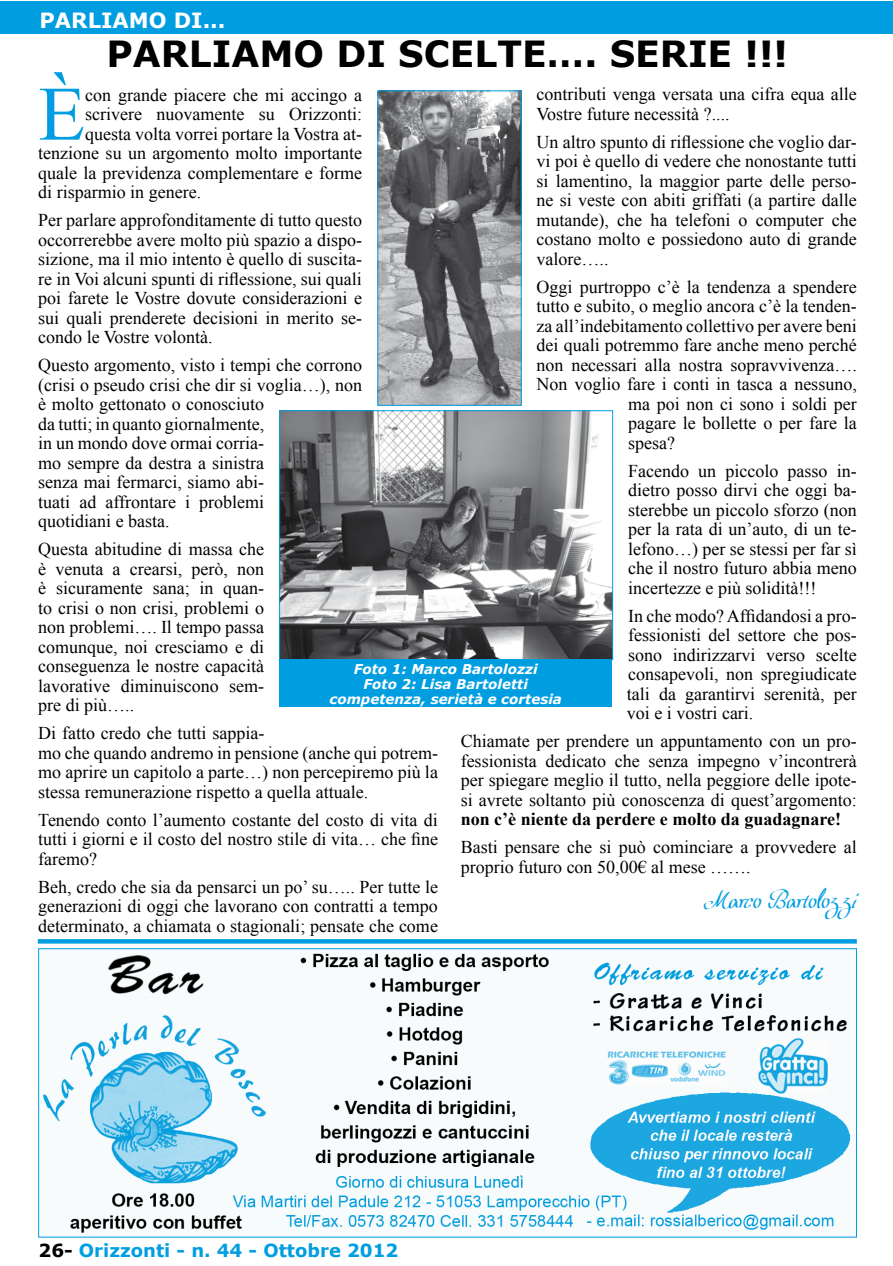
<style>
.page{position:relative;width:893px;height:1266px;background:#fff}
.page>*{position:absolute;margin:0;border:0;box-sizing:border-box;transform-origin:0 0}
.t1{font:76.95px "Times New Roman";color:#009ee0}
.t2{font:700 36px "Verdana";color:#000}
.t3{font:21px "Wolgast Script";letter-spacing:-.06em;color:#009ee0}
.t4{font:700 21px "Verdana";color:#fff}
.t5{font:18px/19.5px "Times New Roman";color:#000;text-align:justify}
.t6{font:700 18px "Times New Roman";color:#000}
.t7{font:700 18px "Verdana";color:#009ee0}
.t8{font:italic 700 13.5px/15px "Verdana";color:#fff;text-align:center}
.s1{color:#000}
</style>
<div class="page">
<div style="left:0;top:1px;width:892px;height:32px;background:#009ee0"></div>
<img style="left:38px;top:949px;width:818px;height:288px">
<img style="left:281px;top:412px;width:330px;height:246px">
<div style="left:279px;top:410px;width:334px;height:250px;border:1px solid #009ee0"></div>
<img style="left:379px;top:92px;width:141px;height:312px">
<div style="left:377px;top:90px;width:145px;height:316px;border:1px solid #009ee0"></div>
<div style="left:279px;top:660px;width:333px;height:47px;background:#009ee0"></div>
<svg style="left:38px;top:939px;width:819px;height:4px;background:#07a0e0"></svg>
<p class="t4" style="left:40px;top:7px;width:187px">PARLIAMO DI...</p>
<h2 class="t2" style="left:106px;top:31px;width:683px">PARLIAMO DI SCELTE…. SERIE !!!</h2>
<h1 class="t1" style="left:38px;top:71px;width:48px">È</h1>
<p class="t5" style="left:537px;top:85px;width:322px">contributi venga versata una cifra equa alle<br>Vostre future necessità ?....</p>
<p class="t5" style="left:537px;top:132px;width:322px">Un altro spunto di riflessione che voglio dar&shy;vi poi è quello di vedere che nonostante tutti si lamentino, la maggior parte delle perso&shy;ne si veste con abiti griffati (a partire dalle mutande), che ha telefoni o computer che costano molto e possiedono auto di grande valore…..</p>
<p class="t5" style="left:537px;top:277px;width:322px">Oggi purtroppo c’è la tendenza a spendere</p>
<p class="t5" style="left:537px;top:297px;width:322px">tutto e subito, o meglio ancora c’è la tenden-</p>
<p class="t5" style="left:537px;top:316px;width:322px">za all’indebitamento collettivo per avere beni</p>
<p class="t5" style="left:537px;top:336px;width:322px">dei quali potremmo fare anche meno perché</p>
<p class="t5" style="left:537px;top:355px;width:322px">non necessari alla nostra sopravvivenza….</p>
<p class="t5" style="left:537px;top:375px;width:322px">Non voglio fare i conti in tasca a nessuno,</p>
<p class="t5" style="left:628px;top:394px;width:230px">ma poi non ci sono i soldi per</p>
<p class="t5" style="left:628px;top:414px;width:230px">pagare le bollette o per fare la</p>
<p class="t5" style="left:628px;top:433px;width:48px">spesa?</p>
<p class="t5" style="left:628px;top:461px;width:230px">Facendo un piccolo passo in&shy;dietro posso dirvi che oggi ba&shy;sterebbe un piccolo sforzo (non per la rata di un’auto, di un te&shy;lefono…) per se stessi per far sì che il nostro futuro abbia meno incertezze e più solidità!!!</p>
<p class="t5" style="left:627px;top:606px;width:231px">In che modo? Affidandosi a pro&shy;fessionisti del settore che pos&shy;sono indirizzarvi verso scelte consapevoli, non spregiudicate tali da garantirvi serenità, per voi e i vostri cari.</p>
<p class="t5" style="left:461px;top:732px;width:398px">Chiamate per prendere un appuntamento con un pro&shy;fessionista dedicato che senza impegno v’incontrerà per spiegare meglio il tutto, nella peggiore delle ipote&shy;si avrete soltanto più conoscenza di quest’argomento:</p>
<p class="t6" style="left:461px;top:809px;width:382px">non c’è niente da perdere e molto da guadagnare!</p>
<p class="t5" style="left:461px;top:838px;width:398px">Basti pensare che si può cominciare a provvedere al proprio futuro con 50,00€ al mese …….</p>
<p class="t3" style="left:704px;top:887px;width:155px">Marco Bartolozzi</p>
<p class="t5" style="left:85px;top:85px;width:278px">con grande piacere che mi accingo a</p>
<p class="t5" style="left:85px;top:104px;width:278px">scrivere nuovamente su Orizzonti:</p>
<p class="t5" style="left:85px;top:124px;width:278px">questa volta vorrei portare la Vostra at-</p>
<p class="t5" style="left:38px;top:143px;width:325px">tenzione su un argomento molto importante</p>
<p class="t5" style="left:38px;top:163px;width:325px">quale la previdenza complementare e forme</p>
<p class="t5" style="left:38px;top:182px;width:164px">di risparmio in genere.</p>
<p class="t5" style="left:38px;top:210px;width:325px">Per parlare approfonditamente di tutto questo occorrerebbe avere molto più spazio a dispo&shy;sizione, ma il mio intento è quello di suscita&shy;re in Voi alcuni spunti di riflessione, sui quali poi farete le Vostre dovute considerazioni e sui quali prenderete decisioni in merito se&shy;condo le Vostre volontà.</p>
<p class="t5" style="left:38px;top:355px;width:325px;text-align:left">Questo argomento, visto i tempi che corrono (crisi o pseudo crisi che dir si voglia…), non è molto gettonato o conosciuto<br>da tutti;; in quanto giornalmente,<br>in un mondo dove ormai corria-<br>mo sempre da destra a sinistra<br>senza mai fermarci, siamo abi-<br>tuati ad affrontare i problemi<br>quotidiani e basta.</p>
<p class="t5" style="left:38px;top:539px;width:227px">Questa abitudine di massa che è venuta a crearsi, però, non è sicuramente sana;; in quan&shy;to crisi o non crisi, problemi o non problemi…. Il tempo passa comunque, noi cresciamo e di conseguenza le nostre capacità lavorative diminuiscono sem&shy;pre di più…..</p>
<p class="t5" style="left:38px;top:723px;width:401px;text-align:left">Di fatto credo che tutti sappia-<br>mo che quando andremo in pensione (anche qui potrem&shy;mo aprire un capitolo a parte…) non percepiremo più la stessa remunerazione rispetto a quella attuale.</p>
<p class="t5" style="left:38px;top:810px;width:401px">Tenendo conto l’aumento costante del costo di vita di tutti i giorni e il costo del nostro stile di vita… che fine faremo?</p>
<p class="t5" style="left:38px;top:877px;width:401px">Beh, credo che sia da pensarci un po’ su….. Per tutte le generazioni di oggi che lavorano con contratti a tempo determinato, a chiamata o stagionali;; pensate che come</p>
<p class="t8" style="left:329px;top:661px;width:234px">Foto 1: Marco Bartolozzi<br>Foto 2: Lisa Bartoletti competenza, serietà e cortesia</p>
<p class="t7" style="left:39px;top:1239px;width:361px"><span class="s1">26-</span> Orizzonti - n. 44 - Ottobre 2012</p>
</div>
